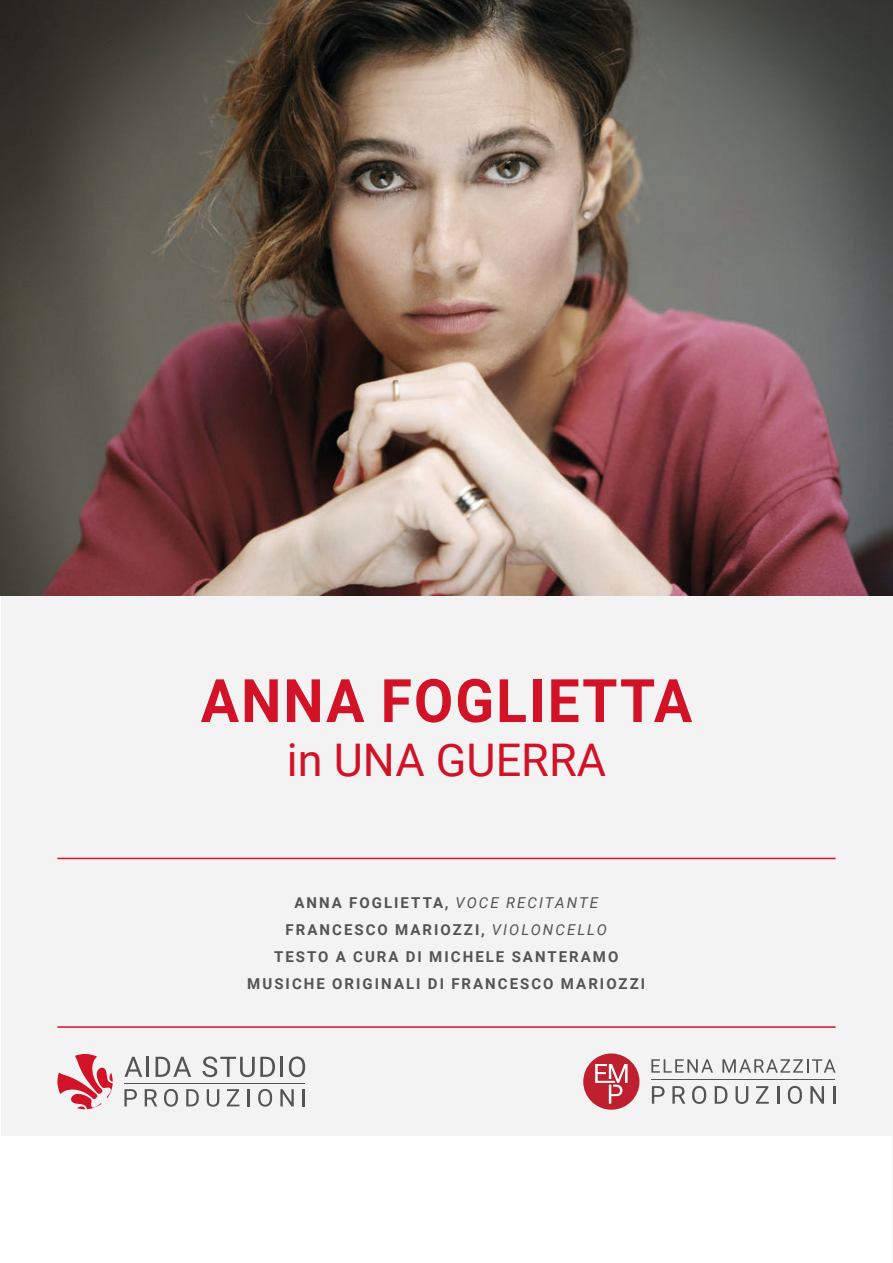
<style>
.page{position:relative;width:893px;height:1263px;background:#fff}
.page>*{position:absolute;margin:0;border:0;box-sizing:border-box;transform-origin:0 0}
.Titolo{font:700 60px "Roboto";letter-spacing:.035em;color:#d11227;scale:.95 1}
.Titolo-2{font:45px "Roboto";color:#d11227}
.Musicisti{font:700 15px "Roboto";letter-spacing:.135em;color:#545453}
.s1{font-weight:400;font-style:italic}
</style>
<div class="page">
<div style="left:1px;top:1px;width:892px;height:1262px;background:#f3f3f3"></div>
<div style="left:0;top:1137px;width:891px;height:126px;background:#fff"></div>
<svg style="left:124px;top:1089px;width:13px;height:17px"></svg>
<svg style="left:145px;top:1089px;width:12px;height:17px"></svg>
<svg style="left:164px;top:1089px;width:14px;height:18px"></svg>
<svg style="left:186px;top:1089px;width:13px;height:17px"></svg>
<svg style="left:207px;top:1089px;width:12px;height:18px"></svg>
<svg style="left:227px;top:1089px;width:12px;height:17px"></svg>
<hr style="left:247px;top:1089px;width:3px;height:17px;background:#545452">
<svg style="left:258px;top:1089px;width:14px;height:18px"></svg>
<svg style="left:280px;top:1089px;width:14px;height:17px"></svg>
<svg style="left:303px;top:1089px;width:2px;height:17px"></svg>
<svg style="left:57px;top:1054px;width:56px;height:55px"></svg>
<hr style="left:124px;top:1083px;width:181px;height:1px;background:#545452">
<svg style="left:124px;top:1057px;width:18px;height:20px"></svg>
<hr style="left:147px;top:1057px;width:2px;height:20px;background:#545452">
<svg style="left:156px;top:1057px;width:35px;height:20px"></svg>
<svg style="left:203px;top:1056px;width:72px;height:21px"></svg>
<hr style="left:281px;top:1057px;width:2px;height:20px;background:#545452">
<svg style="left:289px;top:1056px;width:16px;height:21px"></svg>
<div style="left:583px;top:1053px;width:56px;height:57px;background:#be2030;border-radius:50%"></div>
<svg style="left:595px;top:1064px;width:32px;height:39px"></svg>
<svg style="left:652px;top:1086px;width:13px;height:18px"></svg>
<svg style="left:672px;top:1086px;width:13px;height:18px"></svg>
<svg style="left:692px;top:1086px;width:14px;height:18px"></svg>
<svg style="left:715px;top:1086px;width:12px;height:18px"></svg>
<svg style="left:736px;top:1086px;width:12px;height:18px"></svg>
<svg style="left:756px;top:1086px;width:13px;height:18px"></svg>
<svg style="left:777px;top:1086px;width:2px;height:18px"></svg>
<svg style="left:788px;top:1086px;width:14px;height:18px"></svg>
<svg style="left:810px;top:1086px;width:14px;height:18px"></svg>
<hr style="left:833px;top:1086px;width:3px;height:18px;background:#545452">
<hr style="left:651px;top:1080px;width:184px;height:1px;background:#545452">
<svg style="left:651px;top:1059px;width:62px;height:14px"></svg>
<svg style="left:722px;top:1059px;width:114px;height:14px"></svg>
<hr style="left:57px;top:1026px;width:779px;height:2px;background:#d11227">
<hr style="left:57px;top:858px;width:779px;height:1px;background:#d11227">
<img style="left:0;top:0;width:893px;height:595px">
<p class="Titolo" style="left:201px;top:659px;width:519px">ANNA FOGLIETTA</p>
<p class="Titolo-2" style="left:287px;top:728px;width:321px">in UNA GUERRA</p>
<p class="Musicisti" style="left:294px;top:892px;width:305px">ANNA FOGLIETTA, <span class="s1">VOCE RECITANTE</span></p>
<p class="Musicisti" style="left:286px;top:919px;width:323px">FRANCESCO MARIOZZI, <span class="s1">VIOLONCELLO</span></p>
<p class="Musicisti" style="left:274px;top:946px;width:346px">TESTO A CURA DI MICHELE SANTERAMO</p>
<p class="Musicisti" style="left:247px;top:973px;width:399px">MUSICHE ORIGINALI DI FRANCESCO MARIOZZI</p>
</div>
